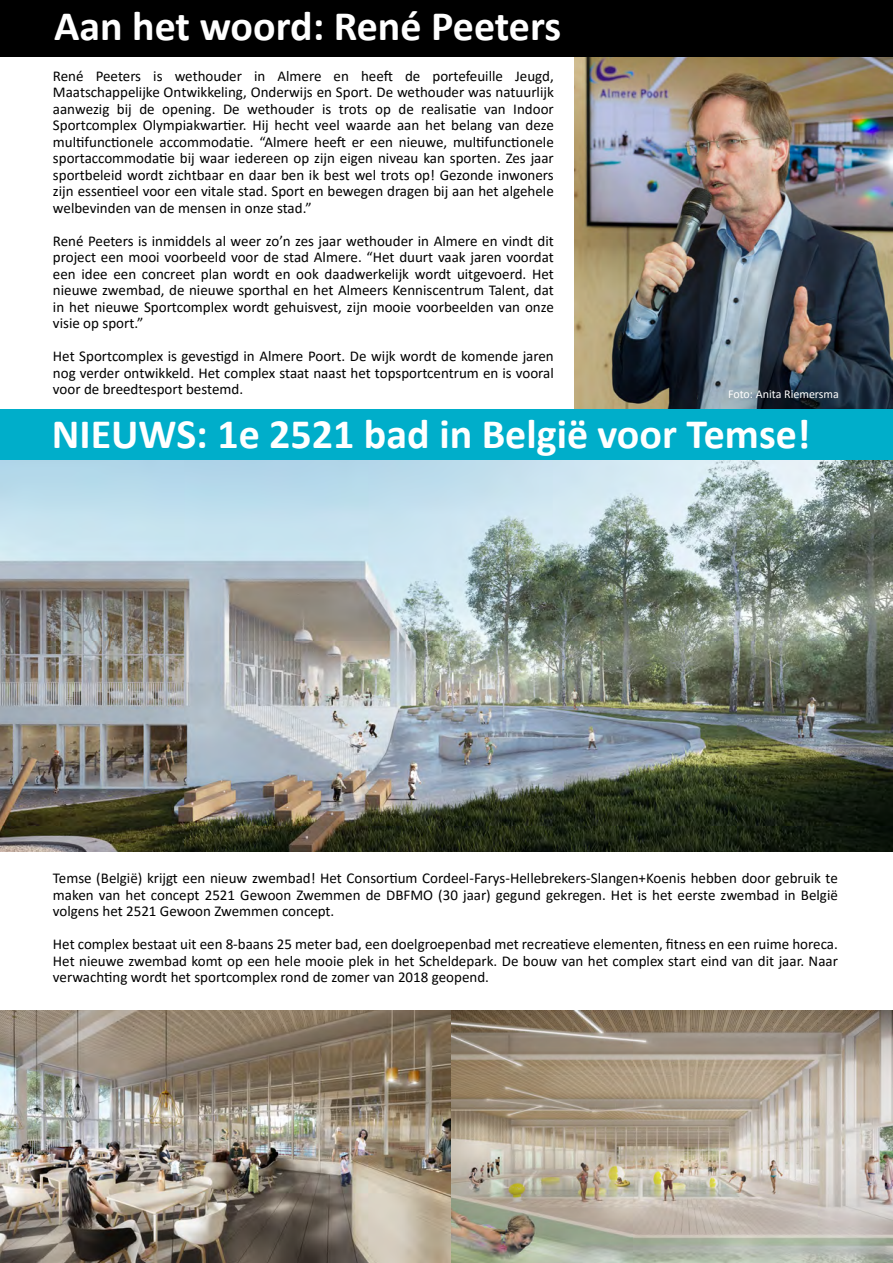
<style>
.page{position:relative;width:893px;height:1263px;background:#fff}
.page>*{position:absolute;margin:0;border:0;box-sizing:border-box;transform-origin:0 0}
.t1{font:700 42px "Calibri";color:#fff}
.t2{font:15px/16.5px "Calibri";color:#000;text-align:justify}
.t3{font:12px "Calibri";color:#fff}
</style>
<div class="page">
<img style="left:0;top:1010px;width:893px;height:253px">
<img style="left:0;top:460px;width:893px;height:391px">
<img style="left:574px;top:57px;width:319px;height:352px">
<div style="left:0;top:409px;width:893px;height:51px;background:#00aeca"></div>
<div style="left:0;top:0;width:893px;height:57px;background:#000"></div>
<h1 class="t1" style="left:54px;top:-3px;width:509px">Aan het woord: René Peeters</h1>
<p class="t2" style="left:53px;top:67px;width:502px">René Peeters is wethouder in Almere en heeft de portefeuille Jeugd, Maatschappelijke Ontwikkeling, Onderwijs en Sport. De wethouder was natuurlijk aanwezig bij de opening. De wethouder is trots op de realisatie van Indoor Sportcomplex Olympiakwartier. Hij hecht veel waarde aan het belang van deze multifunctionele accommodatie. “Almere heeft er een nieuwe, multifunctionele sportaccommodatie bij waar iedereen op zijn eigen niveau kan sporten. Zes jaar sportbeleid wordt zichtbaar en daar ben ik best wel trots op! Gezonde inwoners zijn essentieel voor een vitale stad. Sport en bewegen dragen bij aan het algehele welbevinden van de mensen in onze stad.”</p>
<p class="t2" style="left:53px;top:232px;width:502px">René Peeters is inmiddels al weer zo’n zes jaar wethouder in Almere en vindt dit project een mooi voorbeeld voor de stad Almere. “Het duurt vaak jaren voordat een idee een concreet plan wordt en ook daadwerkelijk wordt uitgevoerd. Het nieuwe zwembad, de nieuwe sporthal en het Almeers Kenniscentrum Talent, dat in het nieuwe Sportcomplex wordt gehuisvest, zijn mooie voorbeelden van onze visie op sport.”</p>
<p class="t2" style="left:53px;top:348px;width:502px">Het Sportcomplex is gevestigd in Almere Poort. De wijk wordt de komende jaren nog verder ontwikkeld. Het complex staat naast het topsportcentrum en is vooral voor de breedtesport bestemd.</p>
<p class="t3" style="left:728px;top:386px;width:112px">Foto: Anita Riemersma</p>
<h1 class="t1" style="left:52px;top:404px;width:760px">NIEUWS: 1e 2521 bad in België voor Temse!</h1>
<p class="t2" style="left:53px;top:869px;width:786px">Temse (België) krijgt een nieuw zwembad! Het Consortium Cordeel-Farys-Hellebrekers-Slangen+Koenis hebben door gebruik te maken van het concept 2521 Gewoon Zwemmen de DBFMO (30 jaar) gegund gekregen. Het is het eerste zwembad in België volgens het 2521 Gewoon Zwemmen concept.</p>
<p class="t2" style="left:53px;top:935px;width:786px">Het complex bestaat uit een 8-baans 25 meter bad, een doelgroepenbad met recreatieve elementen, fitness en een ruime horeca.<br>Het nieuwe zwembad komt op een hele mooie plek in het Scheldepark. De bouw van het complex start eind van dit jaar. Naar verwachting wordt het sportcomplex rond de zomer van 2018 geopend.</p>
</div>
